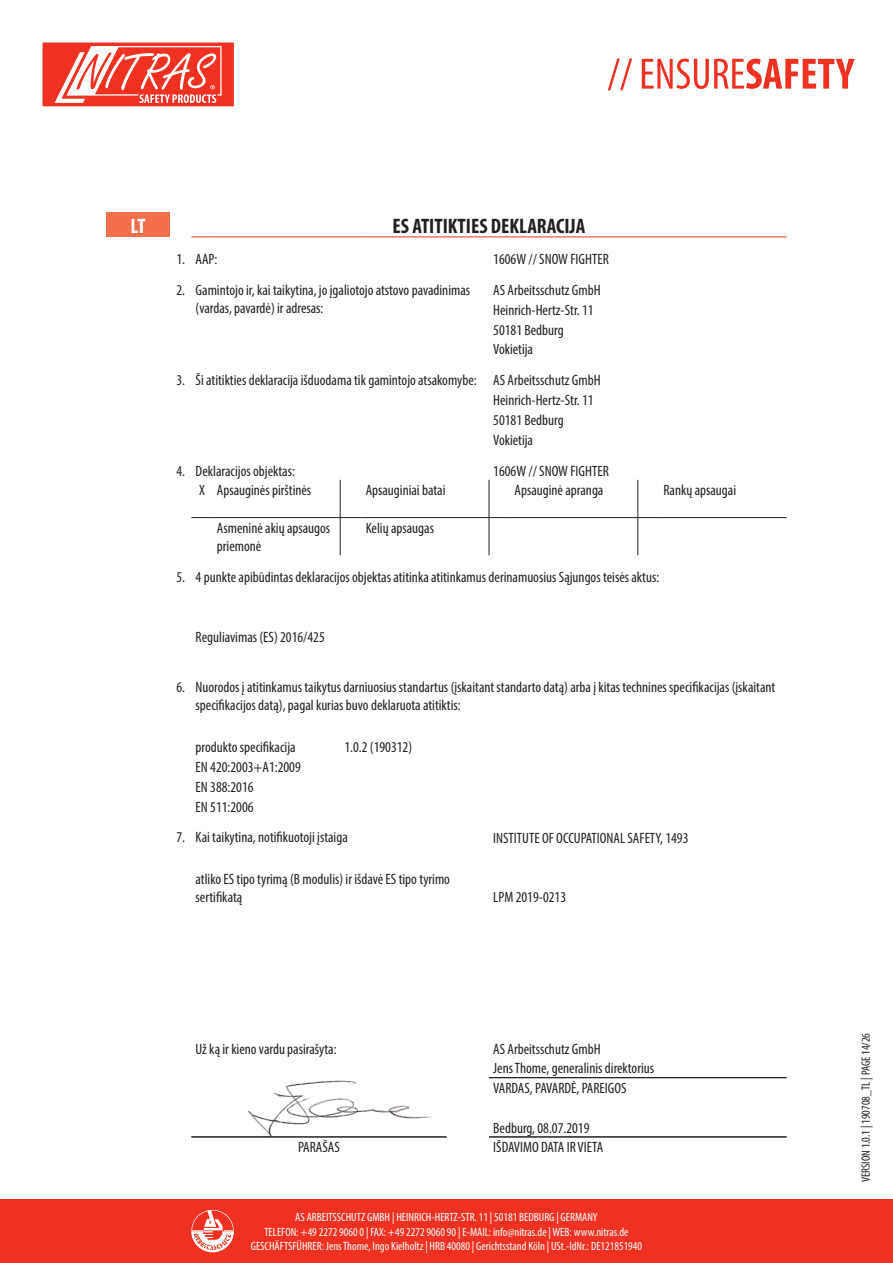
<style>
.page{position:relative;width:893px;height:1263px;background:#fff}
.page>*{position:absolute;margin:0;border:0;box-sizing:border-box;transform-origin:0 0}
.t1{font:700 condensed 21px "Myriad Pro";color:#231f20}
.t2{font:700 condensed 21px "Myriad Pro";color:#fff}
.t3{font:condensed 15px/19.8px "Myriad Pro";color:#231f20}
.t4{font:condensed 12px/14.4px "Myriad Pro";color:#fff;text-align:center}
.t5{font:condensed 12px "Myriad Pro";color:#231f20}
</style>
<div class="page">
<div style="left:0;top:1199px;width:893px;height:64px;background:#ef3122"></div>
<svg style="left:608px;top:58px;width:247px;height:32px"></svg>
<svg style="left:191px;top:1210px;width:43px;height:42px"></svg>
<svg style="left:43px;top:43px;width:191px;height:63px"></svg>
<img style="left:248px;top:1080px;width:186px;height:56px">
<div style="left:106px;top:213px;width:64px;height:24px;background:#f36e4a"></div>
<svg style="left:191px;top:236px;width:22px;height:1px"></svg>
<hr style="left:213px;top:236px;width:127px;height:1px;background:#ef3122">
<svg style="left:340px;top:236px;width:21px;height:1px"></svg>
<hr style="left:361px;top:236px;width:128px;height:1px;background:#ef3122">
<svg style="left:489px;top:236px;width:21px;height:1px"></svg>
<hr style="left:510px;top:236px;width:128px;height:1px;background:#ef3122">
<svg style="left:638px;top:236px;width:21px;height:1px"></svg>
<hr style="left:659px;top:236px;width:128px;height:1px;background:#ef3122">
<hr style="left:340px;top:480px;width:1px;height:37px;background:#231f20">
<hr style="left:489px;top:480px;width:1px;height:37px;background:#231f20">
<hr style="left:637px;top:480px;width:1px;height:37px;background:#231f20">
<hr style="left:340px;top:518px;width:1px;height:37px;background:#231f20">
<svg style="left:489px;top:517px;width:21px;height:1px"></svg>
<hr style="left:489px;top:518px;width:1px;height:37px;background:#231f20">
<hr style="left:510px;top:517px;width:128px;height:1px;background:#231f20">
<hr style="left:637px;top:518px;width:1px;height:37px;background:#231f20">
<svg style="left:638px;top:517px;width:21px;height:1px"></svg>
<hr style="left:659px;top:517px;width:128px;height:1px;background:#231f20">
<svg style="left:191px;top:517px;width:22px;height:1px"></svg>
<hr style="left:213px;top:517px;width:127px;height:1px;background:#231f20">
<svg style="left:340px;top:517px;width:21px;height:1px"></svg>
<hr style="left:361px;top:517px;width:128px;height:1px;background:#231f20">
<hr style="left:191px;top:1136px;width:255px;height:1px;background:#231f20">
<hr style="left:489px;top:1077px;width:298px;height:1px;background:#231f20">
<hr style="left:489px;top:1136px;width:298px;height:1px;background:#231f20">
<p class="t2" style="left:131px;top:212px;width:17px">LT</p>
<p class="t1" style="left:393px;top:212px;width:194px">ES ATITIKTIES DEKLARACIJA</p>
<p class="t3" style="left:176px;top:249px;width:10px">1.</p>
<p class="t3" style="left:196px;top:249px;width:23px">AAP:</p>
<p class="t3" style="left:176px;top:280px;width:10px">2.</p>
<p class="t3" style="left:196px;top:281px;width:276px;line-height:18px">Gamintojo ir, kai taikytina, jo įgaliotojo atstovo pavadinimas (vardas, pavardė) ir adresas:</p>
<p class="t3" style="left:493px;top:339px;width:41px">Vokietija</p>
<p class="t3" style="left:176px;top:370px;width:10px">3.</p>
<p class="t3" style="left:196px;top:370px;width:283px">Ši atitikties deklaracija išduodama tik gamintojo atsakomybe:</p>
<h1 class="t2" style="left:129px;top:212px;width:20px">DE</h1>
<p class="t3" style="left:493px;top:243px;width:117px;line-height:31px">1606W // SNOW FIGHTER<br>AS Arbeitsschutz GmbH</p>
<p class="t3" style="left:493px;top:300px;width:102px">Heinrich-Hertz-Str. 11<br>50181 Bedburg</p>
<p class="t3" style="left:493px;top:370px;width:109px">AS Arbeitsschutz GmbH<br>Heinrich-Hertz-Str. 11<br>50181 Bedburg</p>
<p class="t3" style="left:493px;top:460px;width:117px">1606W // SNOW FIGHTER</p>
<p class="t3" style="left:493px;top:429px;width:41px">Vokietija</p>
<p class="t3" style="left:176px;top:460px;width:10px">4.</p>
<p class="t3" style="left:196px;top:460px;width:101px">Deklaracijos objektas:</p>
<p class="t3" style="left:217px;top:480px;width:96px">Apsauginės pirštinės</p>
<p class="t3" style="left:366px;top:480px;width:81px">Apsauginiai batai</p>
<p class="t3" style="left:514px;top:480px;width:90px">Apsauginė apranga</p>
<p class="t3" style="left:663px;top:480px;width:74px">Rankų apsaugai</p>
<p class="t3" style="left:217px;top:519px;width:115px;line-height:18px">Asmeninė akių apsaugos priemonė</p>
<p class="t3" style="left:366px;top:518px;width:70px">Kelių apsaugas</p>
<p class="t3" style="left:176px;top:567px;width:10px">5.</p>
<p class="t3" style="left:196px;top:567px;width:465px">4 punkte apibūdintas deklaracijos objektas atitinka atitinkamus derinamuosius Sąjungos teisės aktus:</p>
<p class="t3" style="left:199px;top:480px;width:7px">X</p>
<p class="t3" style="left:196px;top:627px;width:131px">Reguliavimas (ES) 2016/425</p>
<p class="t3" style="left:176px;top:677px;width:10px">6.</p>
<p class="t3" style="left:196px;top:678px;width:581px;line-height:18px">Nuorodos į atitinkamus taikytus darniuosius standartus (įskaitant standarto datą) arba į kitas technines specifikacijas (įskaitant specifikacijos datą), pagal kurias buvo deklaruota atitiktis:</p>
<p class="t3" style="left:196px;top:737px;width:102px">produkto specifikacija</p>
<p class="t3" style="left:344px;top:737px;width:69px">1.0.2 (190312)</p>
<p class="t3" style="left:196px;top:757px;width:107px">EN 420:2003+A1:2009<br>EN 388:2016<br>EN 511:2006</p>
<p class="t3" style="left:176px;top:827px;width:10px">7.</p>
<p class="t3" style="left:196px;top:827px;width:154px">Kai taikytina, notifikuotoji įstaiga</p>
<p class="t3" style="left:196px;top:869px;width:256px;line-height:18px">atliko ES tipo tyrimą (B modulis) ir išdavė ES tipo tyrimo sertifikatą</p>
<p class="t3" style="left:493px;top:827px;width:197px">INSTITUTE OF OCCUPATIONAL SAFETY, 1493</p>
<p class="t3" style="left:493px;top:887px;width:74px">LPM 2019-0213</p>
<p class="t3" style="left:196px;top:1038px;width:143px">Už ką ir kieno vardu pasirašyta:</p>
<p class="t3" style="left:493px;top:1038px;width:109px">AS Arbeitsschutz GmbH</p>
<p class="t3" style="left:493px;top:1058px;width:162px">Jens Thome, generalinis direktorius</p>
<p class="t3" style="left:493px;top:1078px;width:135px">VARDAS, PAVARDĖ, PAREIGOS</p>
<p class="t3" style="left:493px;top:1117px;width:98px">Bedburg, 08.07.2019</p>
<p class="t3" style="left:298px;top:1137px;width:43px">PARAŠAS</p>
<p class="t3" style="left:493px;top:1137px;width:112px">IŠDAVIMO DATA IR VIETA</p>
<p class="t4" style="left:251px;top:1210px;width:393px">AS ARBEITSSCHUTZ GMBH | HEINRICH-HERTZ-STR. 11 | 50181 BEDBURG | GERMANY<br>TELEFON: +49 2272 9060 0 | FAX: +49 2272 9060 90 | E-MAIL: info@nitras.de | WEB: www.nitras.de<br>GESCHÄFTSFÜHRER: Jens Thome, Ingo Kielholtz | HRB 40080 | Gerichtsstand Köln | USt.-IdNr.: DE121851940</p>
<p class="t5" style="left:859px;top:1182px;width:151px;rotate:-90deg">VERSION 1.0.1 | 190708_TL | PAGE 14/26</p>
</div>
